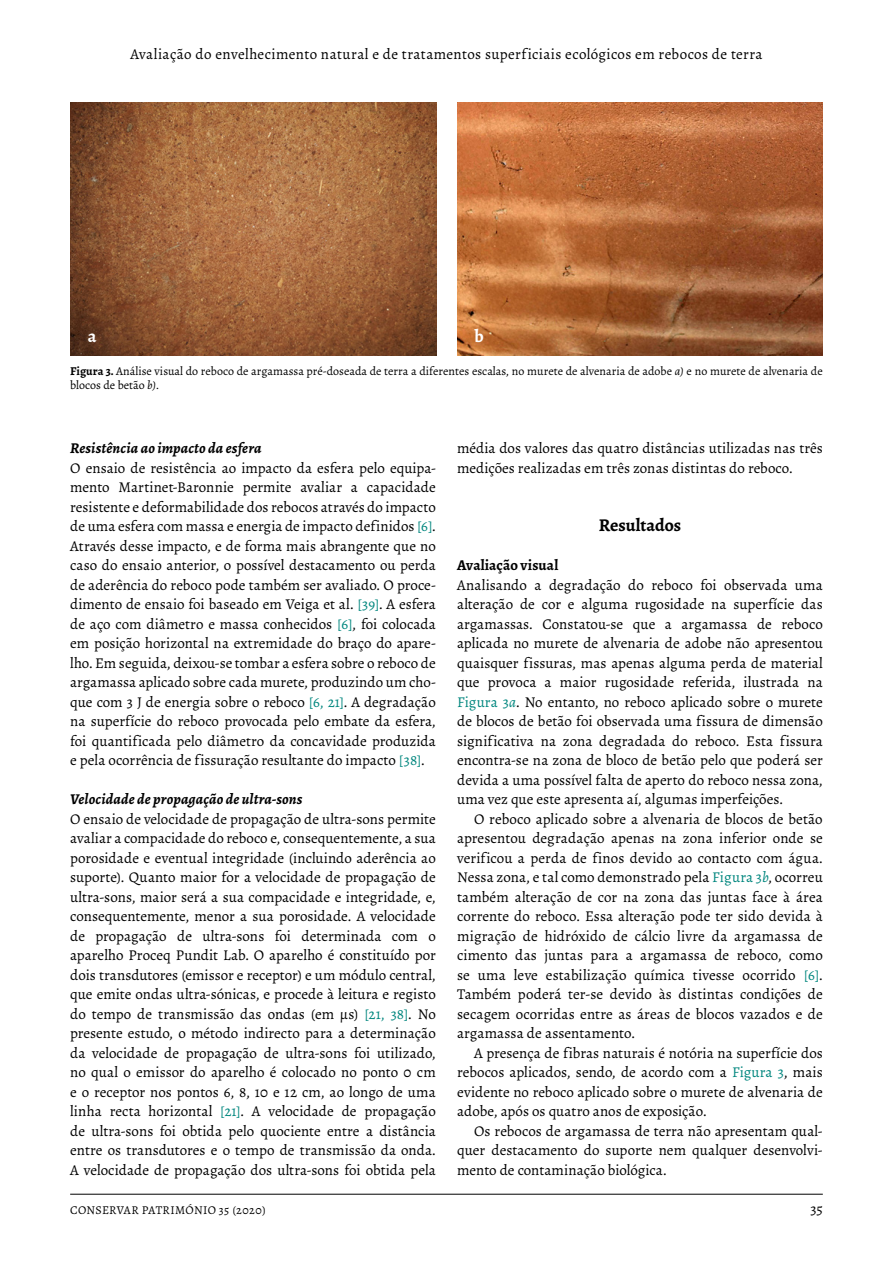
<style>
.page{position:relative;width:893px;height:1263px;background:#fff}
.page>*{position:absolute;margin:0;border:0;box-sizing:border-box;transform-origin:0 0}
.t1{font:700 18px "Alegreya";color:#000}
.t2{font:700 18px "Alegreya";color:#fff}
.t3{font:15px/19.5px "Alegreya";letter-spacing:.005em;color:#000;text-align:justify}
.t4{font:15px "Alegreya";letter-spacing:.025em;color:#000}
.t5{font:italic 700 15px "Alegreya";letter-spacing:.015em;color:#000}
.t6{font:700 15px "Alegreya";letter-spacing:.01em;color:#000}
.t7{font:12px/14.2px "Alegreya";color:#000}
.t8{font:12px "Alegreya";letter-spacing:.025em;color:#000}
.s1{font-weight:700}
.s2{font-style:italic}
.s3{color:#00867e}
.s4{font-style:italic;color:#00867e}
</style>
<div class="page">
<hr style="left:70px;top:1194px;width:753px;height:1px;background:#000">
<img style="left:70px;top:102px;width:367px;height:254px">
<img style="left:457px;top:102px;width:366px;height:254px">
<p class="t4" style="left:130px;top:44px;width:634px">Avaliação do envelhecimento natural e de tratamentos superficiais ecológicos em rebocos de terra</p>
<p class="t2" style="left:88px;top:324px;width:10px">a</p>
<p class="t2" style="left:474px;top:324px;width:11px">b</p>
<p class="t7" style="left:70px;top:364px;width:754px"><span class="s1">Figura 3.</span> Análise visual do reboco de argamassa pré-doseada de terra a diferentes escalas, no murete de alvenaria de adobe <span class="s2">a)</span> e no murete de alvenaria de blocos de betão <span class="s2">b)</span>.</p>
<p class="t5" style="left:70px;top:438px;width:193px">Resistência ao impacto da esfera</p>
<p class="t3" style="left:70px;top:458px;width:367px">O ensaio de resistência ao impacto da esfera pelo equipa&shy;mento Martinet-Baronnie permite avaliar a capacidade resistente e deformabilidade dos rebocos através do impacto de uma esfera com massa e energia de impacto definidos <span class="s3">[6]</span>.<br>Através desse impacto, e de forma mais abrangente que no caso do ensaio anterior, o possível destacamento ou perda de aderência do reboco pode também ser avaliado. O proce&shy;dimento de ensaio foi baseado em Veiga et al. <span class="s3">[39]</span>. A esfera de aço com diâmetro e massa conhecidos <span class="s3">[6]</span>, foi colocada em posição horizontal na extremidade do braço do apare&shy;lho. Em seguida, deixou-se tombar a esfera sobre o reboco de argamassa aplicado sobre cada murete, produzindo um cho&shy;que com 3 J de energia sobre o reboco <span class="s3">[6, 21]</span>. A degradação na superfície do reboco provocada pelo embate da esfera, foi quantificada pelo diâmetro da concavidade produzida e pela ocorrência de fissuração resultante do impacto <span class="s3">[38]</span>.</p>
<p class="t5" style="left:70px;top:789px;width:234px">Velocidade de propagação de ultra-sons</p>
<p class="t3" style="left:70px;top:809px;width:367px">O ensaio de velocidade de propagação de ultra-sons permite avaliar a compacidade do reboco e, consequentemente, a sua porosidade e eventual integridade (incluindo aderência ao suporte). Quanto maior for a velocidade de propagação de ultra-sons, maior será a sua compacidade e integridade, e, consequentemente, menor a sua porosidade. A velocidade de propagação de ultra-sons foi determinada com o aparelho Proceq Pundit Lab. O aparelho é constituído por dois transdutores (emissor e receptor) e um módulo central, que emite ondas ultra-sónicas, e procede à leitura e registo do tempo de transmissão das ondas (em μs) <span class="s3">[21, 38]</span>. No presente estudo, o método indirecto para a determinação da velocidade de propagação de ultra-sons foi utilizado, no qual o emissor do aparelho é colocado no ponto 0 cm e o receptor nos pontos 6, 8, 10 e 12 cm, ao longo de uma linha recta horizontal <span class="s3">[21]</span>. A velocidade de propagação de ultra-sons foi obtida pelo quociente entre a distância entre os transdutores e o tempo de transmissão da onda.<br>A velocidade de propagação dos ultra-sons foi obtida pela</p>
<p class="t3" style="left:457px;top:438px;width:367px">média dos valores das quatro distâncias utilizadas nas três medições realizadas em três zonas distintas do reboco.</p>
<p class="t1" style="left:599px;top:513px;width:84px">Resultados</p>
<p class="t6" style="left:457px;top:555px;width:103px">Avaliação visual</p>
<p class="t3" style="left:457px;top:575px;width:367px">Analisando a degradação do reboco foi observada uma alteração de cor e alguma rugosidade na superfície das argamassas. Constatou-se que a argamassa de reboco aplicada no murete de alvenaria de adobe não apresentou quaisquer fissuras, mas apenas alguma perda de material que provoca a maior rugosidade referida, ilustrada na <span class="s3">Figura 3</span><span class="s4">a</span>. No entanto, no reboco aplicado sobre o murete de blocos de betão foi observada uma fissura de dimensão significativa na zona degradada do reboco. Esta fissura encontra-se na zona de bloco de betão pelo que poderá ser devida a uma possível falta de aperto do reboco nessa zona, uma vez que este apresenta aí, algumas imperfeições.</p>
<p class="t3" style="left:457px;top:809px;width:367px;text-indent:17px">O reboco aplicado sobre a alvenaria de blocos de betão apresentou degradação apenas na zona inferior onde se verificou a perda de finos devido ao contacto com água.<br>Nessa zona, e tal como demonstrado pela <span class="s3">Figura 3</span><span class="s4">b</span>, ocorreu também alteração de cor na zona das juntas face à área corrente do reboco. Essa alteração pode ter sido devida à migração de hidróxido de cálcio livre da argamassa de cimento das juntas para a argamassa de reboco, como se uma leve estabilização química tivesse ocorrido <span class="s3">[6]</span>.<br>Também poderá ter-se devido às distintas condições de secagem ocorridas entre as áreas de blocos vazados e de argamassa de assentamento.</p>
<p class="t3" style="left:457px;top:1043px;width:367px;text-indent:17px">A presença de fibras naturais é notória na superfície dos rebocos aplicados, sendo, de acordo com a <span class="s3">Figura 3</span>, mais evidente no reboco aplicado sobre o murete de alvenaria de adobe, após os quatro anos de exposição.</p>
<p class="t3" style="left:457px;top:1121px;width:367px;text-indent:17px">Os rebocos de argamassa de terra não apresentam qual&shy;quer destacamento do suporte nem qualquer desenvolvi&shy;mento de contaminação biológica.</p>
<p class="t8" style="left:70px;top:1202px;width:197px">CONSERVAR PATRIMÓNIO 35 (2020)</p>
<p class="t3" style="left:810px;top:1199px;width:14px">35</p>
</div>
